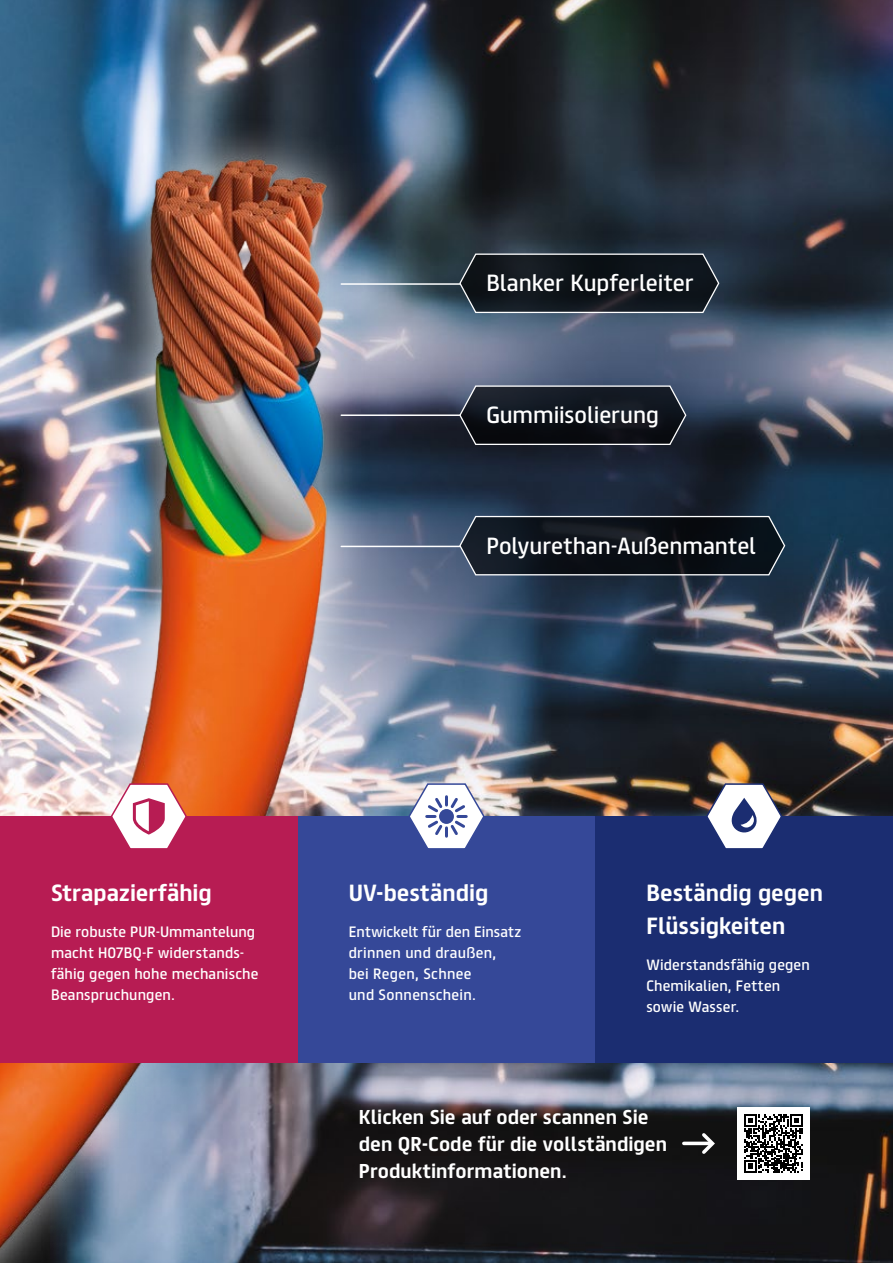
<style>
.page{position:relative;width:893px;height:1263px;background:#fff}
.page>*{position:absolute;margin:0;border:0;box-sizing:border-box;transform-origin:0 0}
.t1{font:21px "FS Truman";letter-spacing:-.005em;color:#fff}
.t2{font:700 21px/33px "FS Truman";color:#fff}
.t3{font:700 18px/27px "FS Truman";color:#fff}
.t4{font:13.5px/21px "FS Truman";letter-spacing:.015em;color:#fff}
</style>
<div class="page">
<img style="left:556px;top:0;width:337px;height:1263px">
<img style="left:0;top:0;width:556px;height:1263px">
<div style="left:595px;top:816px;width:298px;height:247px;background:#1b2d71"></div>
<div style="left:298px;top:816px;width:297px;height:247px;background:#354898"></div>
<div style="left:0;top:816px;width:298px;height:247px;background:#b71c53"></div>
<hr style="left:341px;top:283px;width:119px;height:2px;background:#fff">
<hr style="left:341px;top:414px;width:119px;height:2px;background:#fff">
<hr style="left:341px;top:546px;width:119px;height:1px;background:#fff">
<svg style="left:705px;top:782px;width:78px;height:67px"></svg>
<svg style="left:110px;top:782px;width:78px;height:67px"></svg>
<svg style="left:458px;top:252px;width:262px;height:62px;background:#1e252c"></svg>
<svg style="left:458px;top:384px;width:229px;height:62px;background:#1f242d"></svg>
<svg style="left:458px;top:515px;width:328px;height:61px;background:#1a2129"></svg>
<svg style="left:407px;top:782px;width:79px;height:67px"></svg>
<div style="left:737px;top:1107px;width:73px;height:72px;background:#fff"></div>
<svg style="left:744px;top:1114px;width:59px;height:58px"></svg>
<svg style="left:684px;top:1141px;width:15px;height:4px"></svg>
<svg style="left:699px;top:1130px;width:18px;height:27px"></svg>
<h1 class="t1" style="left:486px;top:265px;width:209px">Blanker Kupferleiter</h1>
<h1 class="t1" style="left:486px;top:397px;width:174px">Gummiisolierung</h1>
<h1 class="t1" style="left:486px;top:527px;width:271px">Polyurethan-Außenmantel</h1>
<h1 class="t2" style="left:51px;top:874px;width:162px">Strapazierfähig</h1>
<p class="t4" style="left:51px;top:920px;width:209px">Die robuste PUR-Ummantelung macht H07BQ-F widerstands&shy;fähig gegen hohe mechanische<br>Beanspruchungen.</p>
<h1 class="t2" style="left:349px;top:874px;width:141px">UV-beständig</h1>
<p class="t4" style="left:349px;top:920px;width:174px">Entwickelt für den Einsatz drinnen und draußen,<br>bei Regen, Schnee<br>und Sonnenschein.</p>
<h1 class="t2" style="left:646px;top:874px;width:178px">Beständig gegen<br>Flüssigkeiten</h1>
<p class="t4" style="left:646px;top:953px;width:165px">Widerstandsfähig gegen<br>Chemikalien, Fetten sowie Wasser.</p>
<h2 class="t3" style="left:359px;top:1101px;width:310px">Klicken Sie auf oder scannen Sie den QR-Code für die vollständigen<br>Produktinformationen.</h2>
</div>
